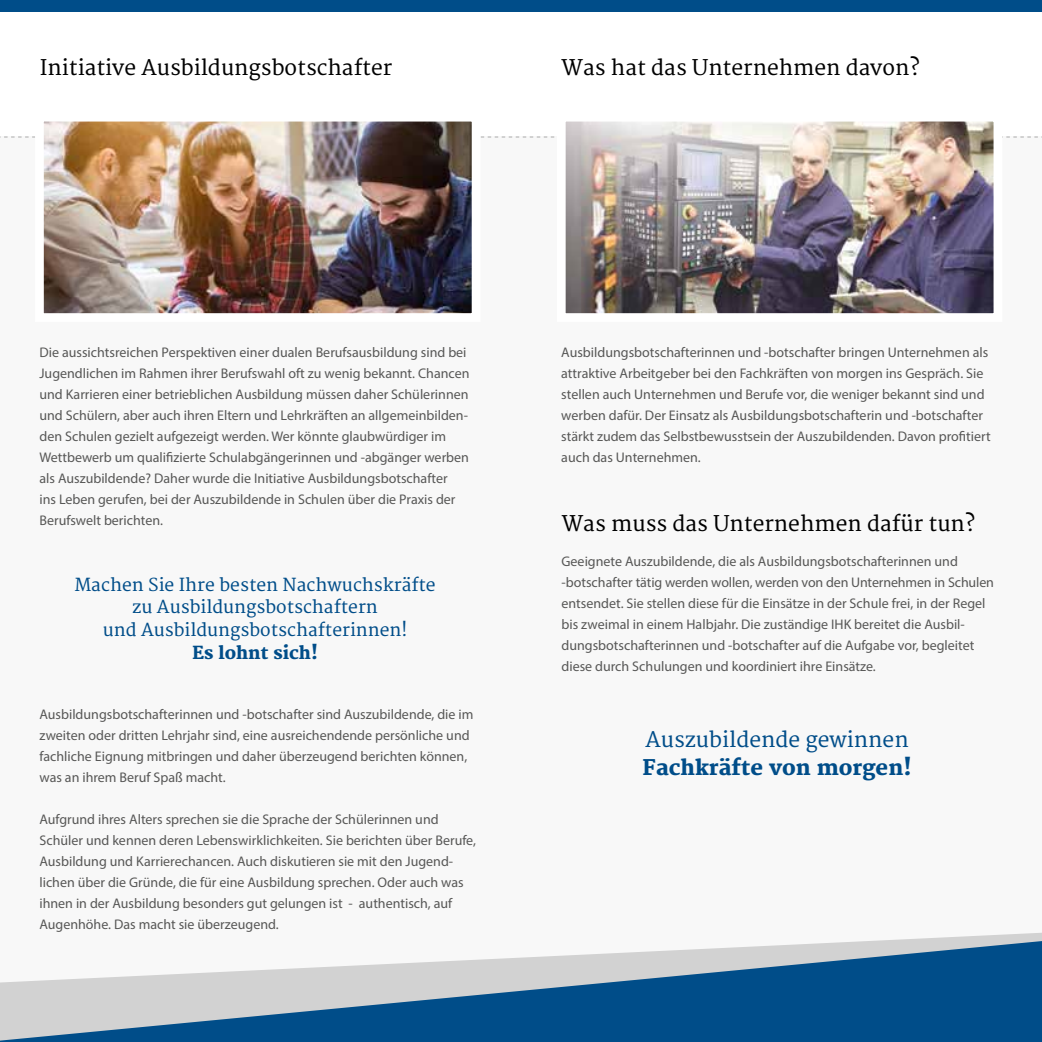
<style>
.page{position:relative;width:1042px;height:1042px;background:#fff}
.page>*{position:absolute;margin:0;border:0;box-sizing:border-box;transform-origin:0 0}
.t1{font:21px "Merriweather";color:#000}
.t2{font:21px "Merriweather";color:#004d89}
.t3{font:800 21px "Merriweather";color:#004d89}
.t4{font:17.5px/22.8px "Merriweather";color:#004d89;text-align:center}
.t5{font:800 17.5px "Merriweather";color:#004d89}
.t6{font:14px/21px "Myriad Pro";color:#575756}
</style>
<div class="page">
<div style="left:0;top:0;width:1042px;height:11px;background:#004d89"></div>
<div style="left:0;top:136px;width:1042px;height:906px;background:#f8f8f8"></div>
<svg style="left:874px;top:933px;width:168px;height:8px"></svg>
<svg style="left:0;top:137px;width:1042px;height:1px"></svg>
<svg style="left:0;top:941px;width:1042px;height:101px;fill:#004d89"></svg>
<img style="left:45px;top:123px;width:425px;height:189px">
<div style="left:35px;top:113px;width:445px;height:209px;border:9px solid #fff"></div>
<img style="left:567px;top:123px;width:425px;height:189px">
<div style="left:557px;top:113px;width:445px;height:209px;border:9px solid #fff"></div>
<h1 class="t1" style="left:40px;top:55px;width:354px">Initiative Ausbildungsbotschafter</h1>
<h1 class="t1" style="left:561px;top:55px;width:360px">Was hat das Unternehmen davon?</h1>
<p class="t6" style="left:39px;top:341px;width:431px">Die aussichtsreichen Perspektiven einer dualen Berufsausbildung sind bei Jugendlichen im Rahmen ihrer Berufswahl oft zu wenig bekannt. Chancen und Karrieren einer betrieblichen Ausbildung müssen daher Schülerinnen und Schülern, aber auch ihren Eltern und Lehrkräften an allgemeinbilden&shy;den Schulen gezielt aufgezeigt werden. Wer könnte glaubwürdiger im Wettbewerb um qualifizierte Schulabgängerinnen und -abgänger werben als Auszubildende? Daher wurde die Initiative Ausbildungsbotschafter<br>ins Leben gerufen, bei der Auszubildende in Schulen über die Praxis der Berufswelt berichten.</p>
<p class="t6" style="left:561px;top:341px;width:431px">Ausbildungsbotschafterinnen und -botschafter bringen Unternehmen als attraktive Arbeitgeber bei den Fachkräften von morgen ins Gespräch. Sie stellen auch Unternehmen und Berufe vor, die weniger bekannt sind und werben dafür. Der Einsatz als Ausbildungsbotschafterin und -botschafter stärkt zudem das Selbstbewusstsein der Auszubildenden. Davon profitiert auch das Unternehmen.</p>
<h1 class="t1" style="left:562px;top:511px;width:415px">Was muss das Unternehmen dafür tun?</h1>
<p class="t4" style="left:74px;top:574px;width:363px">Machen Sie Ihre besten Nachwuchskräfte zu Ausbildungsbotschaftern<br>und Ausbildungsbotschafterinnen!</p>
<p class="t5" style="left:192px;top:642px;width:127px">Es lohnt sich!</p>
<p class="t6" style="left:39px;top:703px;width:435px">Ausbildungsbotschafterinnen und -botschafter sind Auszubildende, die im zweiten oder dritten Lehrjahr sind, eine ausreichendende persönliche und fachliche Eignung mitbringen und daher überzeugend berichten können, was an ihrem Beruf Spaß macht.</p>
<p class="t6" style="left:39px;top:808px;width:438px">Aufgrund ihres Alters sprechen sie die Sprache der Schülerinnen und Schüler und kennen deren Lebenswirklichkeiten. Sie berichten über Berufe, Ausbildung und Karrierechancen. Auch diskutieren sie mit den Jugend&shy;lichen über die Gründe, die für eine Ausbildung sprechen. Oder auch was ihnen in der Ausbildung besonders gut gelungen ist - authentisch, auf Augenhöhe. Das macht sie überzeugend.</p>
<p class="t6" style="left:561px;top:550px;width:434px">Geeignete Auszubildende, die als Ausbildungsbotschafterinnen und -botschafter tätig werden wollen, werden von den Unternehmen in Schulen entsendet. Sie stellen diese für die Einsätze in der Schule frei, in der Regel bis zweimal in einem Halbjahr. Die zuständige IHK bereitet die Ausbil&shy;dungsbotschafterinnen und -botschafter auf die Aufgabe vor, begleitet diese durch Schulungen und koordiniert ihre Einsätze.</p>
<h1 class="t2" style="left:645px;top:727px;width:265px">Auszubildende gewinnen</h1>
<h1 class="t3" style="left:642px;top:755px;width:271px">Fachkräfte von morgen!</h1>
</div>
